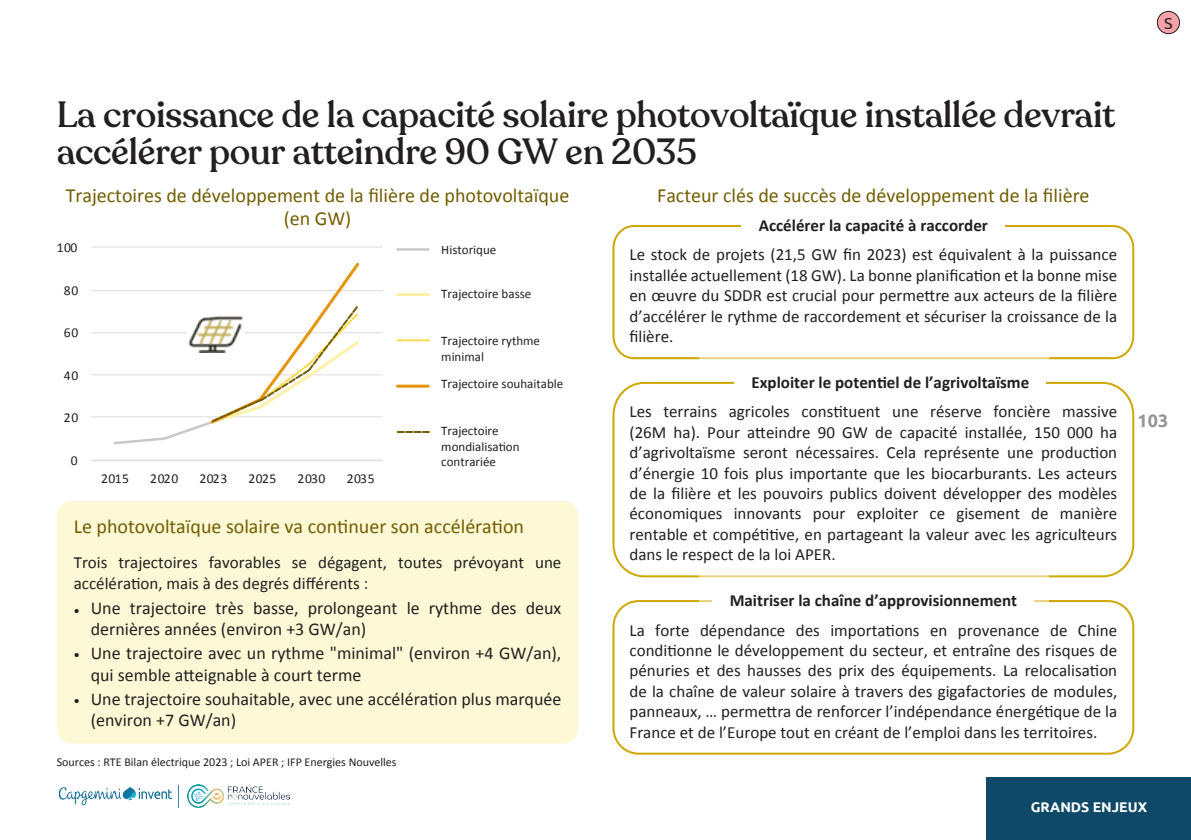
<style>
.page{position:relative;width:1191px;height:840px;background:#fff}
.page>*{position:absolute;margin:0;border:0;box-sizing:border-box;transform-origin:0 0}
.ParaStyle28_Leading_18_8_pts{font:500 36px/37.6px "Recoleta";letter-spacing:-.01em;color:#231f20}
.ParaStyle68_Leading_11_3_pts__LeftIndent{font:20px/22.6px "Calibri";color:#735d01;text-align:center}
.ParaStyle265_Leading_19_6_pts__FirstLine{font:20px "Calibri";color:#735d01}
.ParaStyle01_Leading_Auto{font:20px "Calibri";color:#735d01}
.t1{font:18px/21.6px "Calibri";color:#231f20}
.ParaStyle03_Leading_Auto{font:700 18px "Ubuntu";color:#939598}
.ParaStyle01_Leading_Auto-2{font:17px/20.4px "Calibri";color:#231f20;text-align:justify}
.ParaStyle367_Leading_9_pts__Align_Justif{font:17px/20.4px "Calibri";color:#231f20;text-align:justify}
.ParaStyle01_Leading_Auto-3{font:700 17px "Calibri";color:#231f20}
.ParaStyle265_Leading_19_6_pts__FirstLine-2{font:17px "Calibri";color:#231f20}
.ParaStyle35_Leading_Auto{font:16.6px "Arial";color:#231f20}
.t2{font:16px "Ubuntu";color:#231f20}
.t3{font:700 14px "Ubuntu";color:#fff}
.ParaStyle553_Leading_Auto__Align_Justifi{font:13.6px "Calibri";letter-spacing:.045em;color:#231f20}
.ParaStyle01_Leading_Auto-4{font:13.6px "Calibri";letter-spacing:.045em;color:#231f20}
.ParaStyle550_Leading_23_pts{font:13px/15.6px "Calibri";color:#231f20}
.ParaStyle01_Leading_Auto-5{font:13px "Calibri";color:#231f20}
.ParaStyle01_Leading_Auto-6{font:12px "Calibri";color:#231f20}
</style>
<div class="page">
<div style="left:57px;top:500px;width:521px;height:243px;background:#fdf8d5;border-radius:16px"></div>
<div style="left:612px;top:225px;width:522px;height:134px;border:2px solid #cea702;border-radius:21px"></div>
<hr style="left:397px;top:248px;width:31px;height:2px;background:#c7c8ca">
<hr style="left:397px;top:293px;width:31px;height:3px;background:#fbf1ab">
<svg style="left:398px;top:339px;width:31px;height:2px"></svg>
<hr style="left:397px;top:384px;width:31px;height:3px;background:#e59506">
<svg style="left:398px;top:431px;width:31px;height:2px"></svg>
<div style="left:742px;top:218px;width:263px;height:13px;background:#fff"></div>
<div style="left:699px;top:351px;width:349px;height:28px;background:#fff"></div>
<div style="left:612px;top:599px;width:522px;height:155px;border:2px solid #cea702;border-radius:25px"></div>
<svg style="left:699px;top:575px;width:349px;height:26px"></svg>
<div style="left:712px;top:593px;width:322px;height:13px;background:#fff"></div>
<img style="left:58px;top:785px;width:121px;height:23px">
<img style="left:187px;top:784px;width:102px;height:22px">
<div style="left:986px;top:777px;width:205px;height:62px;background:#0e4968"></div>
<hr style="left:91px;top:416px;width:291px;height:1px;background:#dcdddf">
<hr style="left:91px;top:374px;width:291px;height:1px;background:#dcdddf">
<hr style="left:91px;top:332px;width:291px;height:1px;background:#dcdddf">
<hr style="left:91px;top:290px;width:291px;height:1px;background:#dcdddf">
<hr style="left:91px;top:246px;width:291px;height:1px;background:#dcdddf">
<hr style="left:91px;top:459px;width:291px;height:2px;background:#dcdddf">
<svg style="left:112px;top:262px;width:250px;height:183px"></svg>
<div style="left:1157px;top:11px;width:22px;height:23px;background:#f6a1a7;border-radius:50%"></div>
<div style="left:1157px;top:11px;width:22px;height:23px;border:1px solid #231f20;border-radius:50%"></div>
<p class="t2" style="left:1164px;top:13px;width:10px">S</p>
<p class="ParaStyle28_Leading_18_8_pts" style="left:57px;top:96px;width:1060px">La croissance de la capacité solaire photovoltaïque installée devrait accélérer pour atteindre 90 GW en 2035</p>
<p class="ParaStyle68_Leading_11_3_pts__LeftIndent" style="left:66px;top:184px;width:505px">Trajectoires de développement de la filière de photovoltaïque (en GW)</p>
<p class="ParaStyle01_Leading_Auto" style="left:657px;top:183px;width:434px">Facteur clés de succès de développement de la filière</p>
<p class="ParaStyle01_Leading_Auto-3" style="left:759px;top:215px;width:231px">Accélérer la capacité à raccorder</p>
<p class="ParaStyle01_Leading_Auto-4" style="left:57px;top:239px;width:22px">100</p>
<p class="ParaStyle01_Leading_Auto-4" style="left:64px;top:281px;width:16px">80</p>
<p class="ParaStyle01_Leading_Auto-4" style="left:64px;top:324px;width:16px">60</p>
<p class="ParaStyle01_Leading_Auto-4" style="left:64px;top:366px;width:16px">40</p>
<p class="ParaStyle01_Leading_Auto-4" style="left:64px;top:409px;width:16px">20</p>
<p class="ParaStyle01_Leading_Auto-4" style="left:71px;top:451px;width:8px">0</p>
<p class="ParaStyle553_Leading_Auto__Align_Justifi" style="left:101px;top:470px;width:29px">2015</p>
<p class="ParaStyle553_Leading_Auto__Align_Justifi" style="left:150px;top:470px;width:30px">2020</p>
<p class="ParaStyle553_Leading_Auto__Align_Justifi" style="left:199px;top:470px;width:29px">2023</p>
<p class="ParaStyle553_Leading_Auto__Align_Justifi" style="left:248px;top:470px;width:30px">2025</p>
<p class="ParaStyle553_Leading_Auto__Align_Justifi" style="left:297px;top:470px;width:29px">2030</p>
<p class="ParaStyle553_Leading_Auto__Align_Justifi" style="left:347px;top:470px;width:30px">2035</p>
<p class="ParaStyle01_Leading_Auto-5" style="left:441px;top:242px;width:57px">Historique</p>
<p class="ParaStyle550_Leading_23_pts" style="left:441px;top:286px;width:91px">Trajectoire basse</p>
<p class="ParaStyle550_Leading_23_pts" style="left:441px;top:333px;width:100px">Trajectoire rythme minimal</p>
<p class="ParaStyle550_Leading_23_pts" style="left:441px;top:376px;width:123px">Trajectoire souhaitable</p>
<p class="ParaStyle550_Leading_23_pts" style="left:441px;top:423px;width:59px">Trajectoire</p>
<p class="ParaStyle550_Leading_23_pts" style="left:441px;top:438px;width:80px">mondialisation</p>
<p class="ParaStyle01_Leading_Auto-5" style="left:441px;top:453px;width:56px">contrariée</p>
<p class="ParaStyle265_Leading_19_6_pts__FirstLine" style="left:74px;top:513px;width:452px">Le photovoltaïque solaire va continuer son accélération</p>
<p class="ParaStyle265_Leading_19_6_pts__FirstLine-2" style="left:74px;top:551px;width:489px">Trois trajectoires favorables se dégagent, toutes prévoyant une</p>
<p class="ParaStyle01_Leading_Auto-2" style="left:74px;top:572px;width:296px">accélération, mais à des degrés différents :</p>
<p class="ParaStyle35_Leading_Auto" style="left:74px;top:600px;width:7px">•</p>
<p class="ParaStyle35_Leading_Auto" style="left:74px;top:644px;width:7px">•</p>
<p class="t1" style="left:91px;top:596px;width:472px">Une trajectoire très basse, prolongeant le rythme des deux dernières années (environ +3 GW/an)</p>
<p class="t1" style="left:91px;top:642px;width:472px">Une trajectoire avec un rythme "minimal" (environ +4 GW/an), qui semble atteignable à court terme</p>
<p class="t1" style="left:91px;top:687px;width:472px">Une trajectoire souhaitable, avec une accélération plus marquée</p>
<p class="t1" style="left:91px;top:709px;width:147px">(environ +7 GW/an)</p>
<p class="ParaStyle35_Leading_Auto" style="left:74px;top:690px;width:7px">•</p>
<p class="ParaStyle01_Leading_Auto-6" style="left:57px;top:754px;width:341px">Sources : RTE Bilan électrique 2023 ; Loi APER ; IFP Energies Nouvelles</p>
<p class="ParaStyle367_Leading_9_pts__Align_Justif" style="left:629px;top:244px;width:489px">Le stock de projets (21,5 GW fin 2023) est équivalent à la puissance installée actuellement (18 GW). La bonne planification et la bonne mise en œuvre du SDDR est crucial pour permettre aux acteurs de la filière d’accélérer le rythme de raccordement et sécuriser la croissance de la filière.</p>
<p class="ParaStyle01_Leading_Auto-3" style="left:751px;top:371px;width:279px">Exploiter le potentiel de l’agrivoltaïsme</p>
<p class="ParaStyle01_Leading_Auto-2" style="left:629px;top:401px;width:489px">Les terrains agricoles constituent une réserve foncière massive (26M ha). Pour atteindre 90 GW de capacité installée, 150 000 ha d’agrivoltaïsme seront nécessaires. Cela représente une production d’énergie 10 fois plus importante que les biocarburants. Les acteurs de la filière et les pouvoirs publics doivent développer des modèles économiques innovants pour exploiter ce gisement de manière rentable et compétitive, en partageant la valeur avec les agriculteurs dans le respect de la loi APER.</p>
<p class="ParaStyle01_Leading_Auto-3" style="left:729px;top:589px;width:289px">Maitriser la chaîne d’approvisionnement</p>
<p class="ParaStyle01_Leading_Auto-2" style="left:629px;top:619px;width:489px">La forte dépendance des importations en provenance de Chine conditionne le développement du secteur, et entraîne des risques de pénuries et des hausses des prix des équipements. La relocalisation de la chaîne de valeur solaire à travers des gigafactories de modules, panneaux, … permettra de renforcer l’indépendance énergétique de la France et de l’Europe tout en créant de l’emploi dans les territoires.</p>
<p class="ParaStyle03_Leading_Auto" style="left:1137px;top:409px;width:32px">103</p>
<p class="t3" style="left:1030px;top:798px;width:118px">GRANDS ENJEUX</p>
</div>
